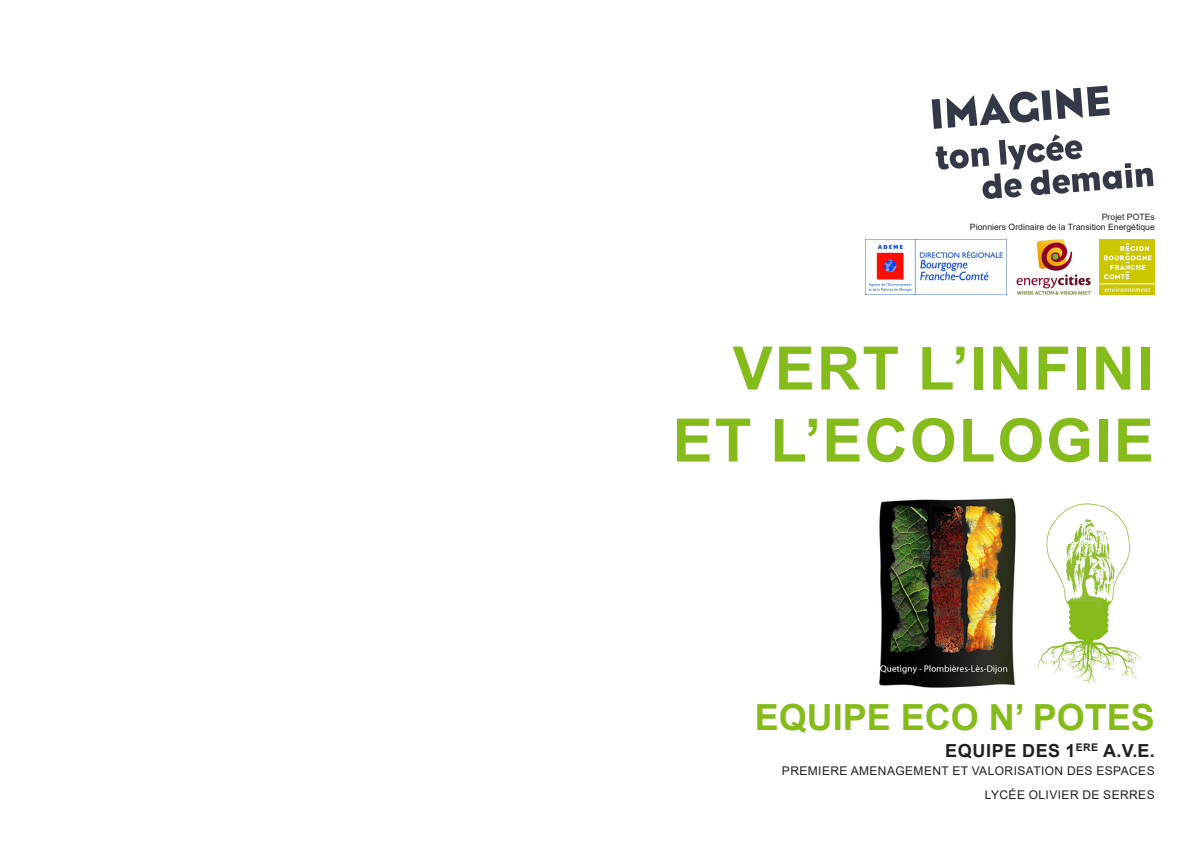
<style>
.page{position:relative;width:1191px;height:842px;background:#fff}
.page>*{position:absolute;margin:0;border:0;box-sizing:border-box;transform-origin:0 0}
.t1{font:700 60px "Arial";letter-spacing:.035em;color:#85bb1b}
.t2{font:700 36px "Arial";color:#85bb1b}
.t3{font:700 18px "Arial";letter-spacing:.035em;color:#231f20}
.t4{font:12px "Arial";letter-spacing:.035em;color:#231f20}
.t5{font:8.7px "Arial";color:#231f20}
</style>
<div class="page">
<img style="left:1037px;top:503px;width:105px;height:182px">
<img style="left:931px;top:85px;width:223px;height:114px">
<img style="left:1016px;top:239px;width:75px;height:55px">
<img style="left:1099px;top:239px;width:56px;height:55px">
<img style="left:865px;top:239px;width:141px;height:55px">
<img style="left:879px;top:498px;width:137px;height:190px">
<p class="t5" style="left:1101px;top:211px;width:55px">Projet POTEs</p>
<p class="t5" style="left:970px;top:221px;width:186px">Pionniers Ordinaire de la Transition Energétique</p>
<p class="t1" style="left:732px;top:326px;width:423px">VERT L’INFINI</p>
<p class="t1" style="left:672px;top:398px;width:483px">ET L’ECOLOGIE</p>
<p class="t2" style="left:754px;top:692px;width:402px">EQUIPE ECO N’ POTES</p>
<p class="t3" style="left:945px;top:738px;width:211px">EQUIPE DES 1<sup>ERE</sup> A.V.E.</p>
<p class="t4" style="left:782px;top:763px;width:374px">PREMIERE AMENAGEMENT ET VALORISATION DES ESPACES</p>
<p class="t4" style="left:984px;top:786px;width:171px">LYCÉE OLIVIER DE SERRES</p>
</div>
